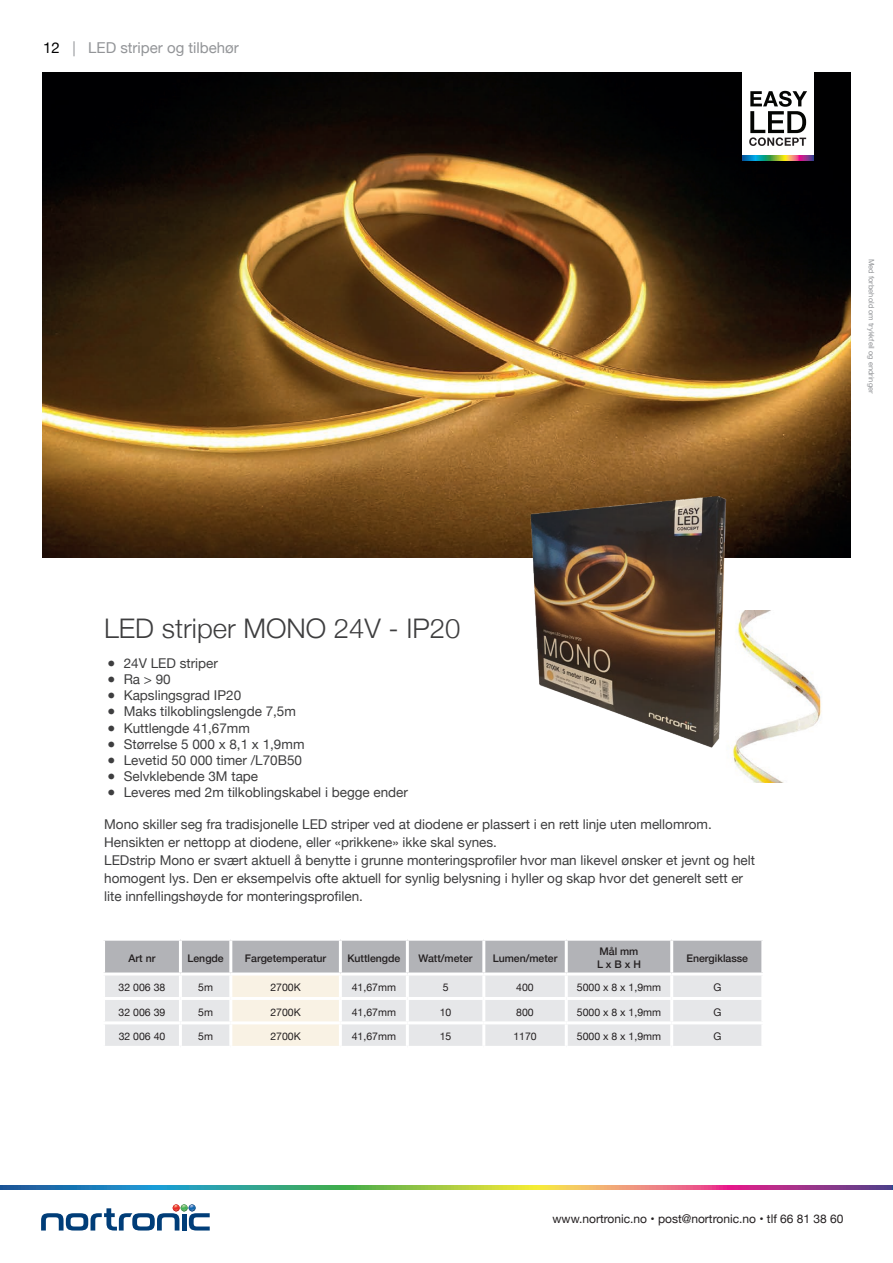
<style>
.page{position:relative;width:893px;height:1263px;background:#fff}
.page>*{position:absolute;margin:0;border:0;box-sizing:border-box;transform-origin:0 0}
.t1{font:300 27px "Helvetica Neue";color:#3e3e3f}
.t2{font:15px "Helvetica Neue";color:#939598}
.t3{font:13.5px/18px "Helvetica Neue";color:#3e3e3f}
.t4{font:12px "Helvetica Neue";color:#231f20}
.t5{font:10.5px "Helvetica Neue";color:#231f20}
.t6{font:500 10.5px/12.6px "Helvetica Neue";color:#231f20}
.t7{font:7.5px "Helvetica Neue";color:#939598}
.s1{color:#000001}
</style>
<div class="page">
<svg style="left:41px;top:1204px;width:169px;height:26px"></svg>
<svg style="left:0;top:1186px;width:892px;height:3px;background:#818c7f"></svg>
<img style="left:43px;top:72px;width:807px;height:485px">
<img style="left:732px;top:656px;width:90px;height:126px">
<div style="left:742px;top:68px;width:71px;height:93px;background:#fff"></div>
<svg style="left:742px;top:156px;width:71px;height:5px"></svg>
<svg style="left:749px;top:91px;width:58px;height:55px"></svg>
<div style="left:105px;top:941px;width:656px;height:31px;background:#b2b3b7"></div>
<div style="left:105px;top:975px;width:656px;height:71px;background:#e6e7e9"></div>
<div style="left:231px;top:974px;width:109px;height:24px;background:#f9f2e4"></div>
<div style="left:232px;top:1000px;width:107px;height:46px;background:#f9f2e4"></div>
<hr style="left:179px;top:941px;width:3px;height:31px;background:#fff">
<hr style="left:229px;top:941px;width:3px;height:31px;background:#fff">
<hr style="left:339px;top:941px;width:3px;height:31px;background:#fff">
<hr style="left:406px;top:941px;width:3px;height:31px;background:#fff">
<hr style="left:482px;top:941px;width:3px;height:31px;background:#fff">
<hr style="left:565px;top:941px;width:3px;height:31px;background:#fff">
<hr style="left:670px;top:941px;width:3px;height:31px;background:#fff">
<hr style="left:179px;top:975px;width:3px;height:22px;background:#fff">
<hr style="left:231px;top:972px;width:109px;height:3px;background:#fff">
<hr style="left:229px;top:975px;width:3px;height:22px;background:#fff">
<hr style="left:339px;top:975px;width:3px;height:22px;background:#fff">
<hr style="left:406px;top:975px;width:3px;height:22px;background:#fff">
<hr style="left:482px;top:975px;width:3px;height:22px;background:#fff">
<hr style="left:565px;top:975px;width:3px;height:22px;background:#fff">
<hr style="left:670px;top:975px;width:3px;height:22px;background:#fff">
<hr style="left:102px;top:997px;width:78px;height:3px;background:#fff">
<hr style="left:180px;top:997px;width:51px;height:3px;background:#fff">
<hr style="left:179px;top:1000px;width:3px;height:21px;background:#fff">
<hr style="left:231px;top:997px;width:109px;height:3px;background:#fff">
<hr style="left:229px;top:1000px;width:3px;height:21px;background:#fff">
<hr style="left:340px;top:997px;width:67px;height:3px;background:#fff">
<hr style="left:339px;top:1000px;width:3px;height:21px;background:#fff">
<hr style="left:407px;top:997px;width:77px;height:3px;background:#fff">
<hr style="left:406px;top:1000px;width:3px;height:21px;background:#fff">
<hr style="left:484px;top:997px;width:82px;height:3px;background:#fff">
<hr style="left:482px;top:1000px;width:3px;height:21px;background:#fff">
<hr style="left:566px;top:997px;width:106px;height:3px;background:#fff">
<hr style="left:565px;top:1000px;width:3px;height:21px;background:#fff">
<hr style="left:672px;top:997px;width:92px;height:3px;background:#fff">
<hr style="left:670px;top:1000px;width:3px;height:21px;background:#fff">
<hr style="left:102px;top:1021px;width:78px;height:3px;background:#fff">
<hr style="left:180px;top:1021px;width:51px;height:3px;background:#fff">
<hr style="left:179px;top:1024px;width:3px;height:22px;background:#fff">
<hr style="left:231px;top:1021px;width:109px;height:3px;background:#fff">
<hr style="left:229px;top:1024px;width:3px;height:22px;background:#fff">
<hr style="left:340px;top:1021px;width:67px;height:3px;background:#fff">
<hr style="left:339px;top:1024px;width:3px;height:22px;background:#fff">
<hr style="left:407px;top:1021px;width:77px;height:3px;background:#fff">
<hr style="left:406px;top:1024px;width:3px;height:22px;background:#fff">
<hr style="left:484px;top:1021px;width:82px;height:3px;background:#fff">
<hr style="left:482px;top:1024px;width:3px;height:22px;background:#fff">
<hr style="left:566px;top:1021px;width:106px;height:3px;background:#fff">
<hr style="left:565px;top:1024px;width:3px;height:22px;background:#fff">
<hr style="left:672px;top:1021px;width:92px;height:3px;background:#fff">
<hr style="left:670px;top:1024px;width:3px;height:22px;background:#fff">
<img style="left:470px;top:451px;width:308px;height:298px">
<p class="t2" style="left:43px;top:37px;width:197px"><span class="s1">12</span> | LED striper og tilbehør</p>
<p class="t7" style="left:877px;top:259px;width:136px;rotate:90deg">Med forbehold om trykkfeil og endringer</p>
<h1 class="t1" style="left:104px;top:607px;width:358px">LED striper MONO 24V - IP20</h1>
<p class="t3" style="left:107px;top:655px;width:112px">● 24V LED striper</p>
<p class="t3" style="left:107px;top:671px;width:65px">● Ra &gt; 90</p>
<p class="t3" style="left:107px;top:687px;width:136px">● Kapslingsgrad IP20</p>
<p class="t3" style="left:107px;top:703px;width:190px">● Maks tilkoblingslengde 7,5m</p>
<p class="t3" style="left:107px;top:719px;width:144px">● Kuttlengde 41,67mm</p>
<p class="t3" style="left:107px;top:736px;width:199px">● Størrelse 5 000 x 8,1 x 1,9mm</p>
<p class="t3" style="left:107px;top:752px;width:196px">● Levetid 50 000 timer /L70B50</p>
<p class="t3" style="left:107px;top:768px;width:153px">● Selvklebende 3M tape</p>
<p class="t3" style="left:107px;top:784px;width:302px">● Leveres med 2m tilkoblingskabel i begge ender</p>
<p class="t3" style="left:104px;top:816px;width:652px">Mono skiller seg fra tradisjonelle LED striper ved at diodene er plassert i en rett linje uten mellomrom.<br>Hensikten er nettopp at diodene, eller «prikkene» ikke skal synes.<br>LEDstrip Mono er svært aktuell å benytte i grunne monteringsprofiler hvor man likevel ønsker et jevnt og helt homogent lys. Den er eksempelvis ofte aktuell for synlig belysning i hyller og skap hvor det generelt sett er lite innfellingshøyde for monteringsprofilen.</p>
<p class="t6" style="left:129px;top:951px;width:28px">Art nr</p>
<p class="t6" style="left:187px;top:951px;width:38px">Lengde</p>
<p class="t6" style="left:245px;top:951px;width:83px">Fargetemperatur</p>
<p class="t6" style="left:347px;top:951px;width:55px">Kuttlengde</p>
<p class="t6" style="left:419px;top:951px;width:56px">Watt/meter</p>
<p class="t6" style="left:493px;top:951px;width:66px">Lumen/meter</p>
<p class="t6" style="left:597px;top:944px;width:45px">Mål mm<br>L x B x H</p>
<p class="t6" style="left:686px;top:951px;width:63px">Energiklasse</p>
<p class="t5" style="left:119px;top:980px;width:48px">32 006 38</p>
<p class="t5" style="left:198px;top:980px;width:16px">5m</p>
<p class="t5" style="left:270px;top:980px;width:32px">2700K</p>
<p class="t5" style="left:352px;top:980px;width:46px">41,67mm</p>
<p class="t5" style="left:443px;top:980px;width:7px">5</p>
<p class="t5" style="left:516px;top:980px;width:19px">400</p>
<p class="t5" style="left:577px;top:980px;width:86px">5000 x 8 x 1,9mm</p>
<p class="t5" style="left:713px;top:980px;width:9px">G</p>
<p class="t5" style="left:119px;top:1004px;width:48px">32 006 39</p>
<p class="t5" style="left:198px;top:1004px;width:16px">5m</p>
<p class="t5" style="left:270px;top:1004px;width:32px">2700K</p>
<p class="t5" style="left:352px;top:1004px;width:46px">41,67mm</p>
<p class="t5" style="left:440px;top:1004px;width:13px">10</p>
<p class="t5" style="left:516px;top:1004px;width:19px">800</p>
<p class="t5" style="left:577px;top:1004px;width:86px">5000 x 8 x 1,9mm</p>
<p class="t5" style="left:713px;top:1004px;width:9px">G</p>
<p class="t5" style="left:119px;top:1029px;width:48px">32 006 40</p>
<p class="t5" style="left:198px;top:1029px;width:16px">5m</p>
<p class="t5" style="left:270px;top:1029px;width:32px">2700K</p>
<p class="t5" style="left:352px;top:1029px;width:46px">41,67mm</p>
<p class="t5" style="left:440px;top:1029px;width:13px">15</p>
<p class="t5" style="left:513px;top:1029px;width:25px">1170</p>
<p class="t5" style="left:577px;top:1029px;width:86px">5000 x 8 x 1,9mm</p>
<p class="t5" style="left:713px;top:1029px;width:9px">G</p>
<p class="t4" style="left:552px;top:1210px;width:293px">www.nortronic.no • post@nortronic.no • tlf 66 81 38 60</p>
</div>
